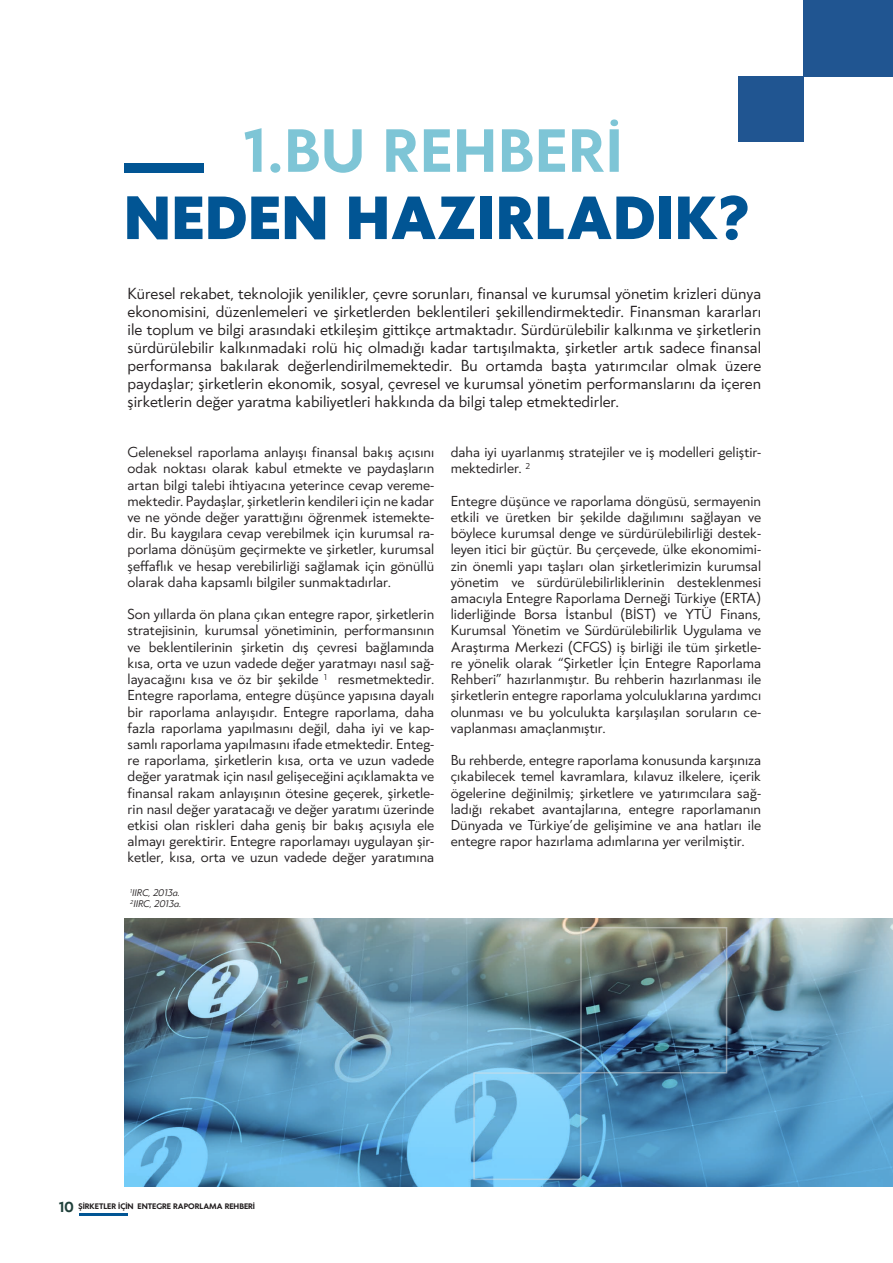
<style>
.page{position:relative;width:893px;height:1263px;background:#fff}
.page>*{position:absolute;margin:0;border:0;box-sizing:border-box;transform-origin:0 0}
.t1{font:800 57px "Klein";letter-spacing:.025em;color:#015594}
.t2{font:700 57px "Klein";letter-spacing:.025em;color:#7ec5d6}
.t3{font:15px/18px "Klein";color:#231f20;text-align:justify}
.t4{font:13.5px/16.2px "Klein";color:#231f20;text-align:justify}
.t5{font:700 13.5px "Klein";color:#1f403a}
.t6{font:italic 9px/10.8px "Klein";color:#231f20}
.t7{font:700 7.5px "Klein";color:#231f20}
</style>
<div class="page">
<div style="left:124px;top:164px;width:79px;height:9px;background:#015594"></div>
<div style="left:804px;top:0;width:89px;height:76px;background:#205591"></div>
<div style="left:739px;top:76px;width:65px;height:66px;background:#205591"></div>
<img style="left:124px;top:919px;width:769px;height:267px">
<div style="left:473px;top:1072px;width:108px;height:108px;border:2px solid #dcdddf"></div>
<hr style="left:79px;top:1213px;width:49px;height:2px;background:#015594">
<h1 class="t2" style="left:244px;top:108px;width:380px">1.BU REHBERİ</h1>
<h1 class="t1" style="left:124px;top:175px;width:625px">NEDEN HAZIRLADIK?</h1>
<p class="t3" style="left:128px;top:284px;width:635px">Küresel rekabet, teknolojik yenilikler, çevre sorunları, finansal ve kurumsal yönetim krizleri dünya ekonomisini, düzenlemeleri ve şirketlerden beklentileri şekillendirmektedir. Finansman kararları ile toplum ve bilgi arasındaki etkileşim gittikçe artmaktadır. Sürdürülebilir kalkınma ve şirketlerin sürdürülebilir kalkınmadaki rolü hiç olmadığı kadar tartışılmakta, şirketler artık sadece finansal performansa bakılarak değerlendirilmemektedir. Bu ortamda başta yatırımcılar olmak üzere paydaşlar; şirketlerin ekonomik, sosyal, çevresel ve kurumsal yönetim performanslarını da içeren şirketlerin değer yaratma kabiliyetleri hakkında da bilgi talep etmektedirler.</p>
<p class="t4" style="left:128px;top:444px;width:308px">Geleneksel raporlama anlayışı f inansal bakış açısını odak noktası olarak kabul etmekte ve paydaşların artan bilgi talebi ihtiyacına yeterince cevap vereme&shy;mektedir. Paydaşlar, şirketlerin kendileri için ne kadar ve ne yönde değer yarattığını öğrenmek istemekte&shy;dir. Bu kaygılara cevap verebilmek için kurumsal ra&shy;porlama dönüşüm geçirmekte ve şirketler, kurumsal şeffaflık ve hesap verebilirliği sağlamak için gönüllü olarak daha kapsamlı bilgiler sunmaktadırlar.</p>
<p class="t4" style="left:128px;top:606px;width:308px">Son yıllarda ön plana çıkan entegre rapor, şirketlerin stratejisinin, kurumsal yönetiminin, performansının ve beklentilerinin şirketin dış çevresi bağlamında kısa, orta ve uzun vadede değer yaratmayı nasıl sağ&shy;layacağını kısa ve öz bir şekilde <sup>1</sup> resmetmektedir.<br>Entegre raporlama, entegre düşünce yapısına dayalı bir raporlama anlayışıdır. Entegre raporlama, daha fazla raporlama yapılmasını değil, daha iyi ve kap&shy;samlı raporlama yapılmasını ifade etmektedir. Enteg&shy;re raporlama, şirketlerin kısa, orta ve uzun vadede değer yaratmak için nasıl gelişeceğini açıklamakta ve finansal rakam anlayışının ötesine geçerek, şirketle&shy;rin nasıl değer yaratacağı ve değer yaratımı üzerinde etkisi olan riskleri daha geniş bir bakış açısıyla ele almayı gerektirir. Entegre raporlamayı uygulayan şir&shy;ketler, kısa, orta ve uzun vadede değer yaratımına</p>
<p class="t6" style="left:130px;top:887px;width:53px"><sup>1</sup>IIRC, 2013a.<br><sup>2</sup>IIRC, 2013a.</p>
<p class="t4" style="left:451px;top:444px;width:312px">daha iyi uyarlanmış stratejiler ve iş modelleri geliştir&shy;mektedirler. <sup>2</sup></p>
<p class="t4" style="left:451px;top:492px;width:312px">Entegre düşünce ve raporlama döngüsü, sermayenin etkili ve üretken bir şekilde dağılımını sağlayan ve böylece kurumsal denge ve sürdürülebilirliği destek&shy;leyen itici bir güçtür. Bu çerçevede, ülke ekonomimi&shy;zin önemli yapı taşları olan şirketlerimizin kurumsal yönetim ve sürdürülebilirliklerinin desteklenmesi amacıyla Entegre Raporlama Derneği Türkiye (ERTA) liderliğinde Borsa İstanbul (BİST) ve YTÜ Finans, Kurumsal Yönetim ve Sürdürülebilirlik Uygulama ve Araştırma Merkezi (CFGS) iş birliği ile tüm şirketle&shy;re yönelik olarak “Şirketler İçin Entegre Raporlama Rehberi” hazırlanmıştır. Bu rehberin hazırlanması ile şirketlerin entegre raporlama yolculuklarına yardımcı olunması ve bu yolculukta karşılaşılan soruların ce&shy;vaplanması amaçlanmıştır.</p>
<p class="t4" style="left:451px;top:751px;width:312px">Bu rehberde, entegre raporlama konusunda karşınıza çıkabilecek temel kavramlara, kılavuz ilkelere, içerik ögelerine değinilmiş; şirketlere ve yatırımcılara sağ&shy;ladığı rekabet avantajlarına, entegre raporlamanın Dünyada ve Türkiye’de gelişimine ve ana hatları ile entegre rapor hazırlama adımlarına yer verilmiştir.</p>
<p class="t5" style="left:59px;top:1197px;width:16px">10</p>
<p class="t7" style="left:78px;top:1201px;width:178px">ŞİRKETLER İÇİN ENTEGRE RAPORLAMA REHBERİ</p>
</div>
